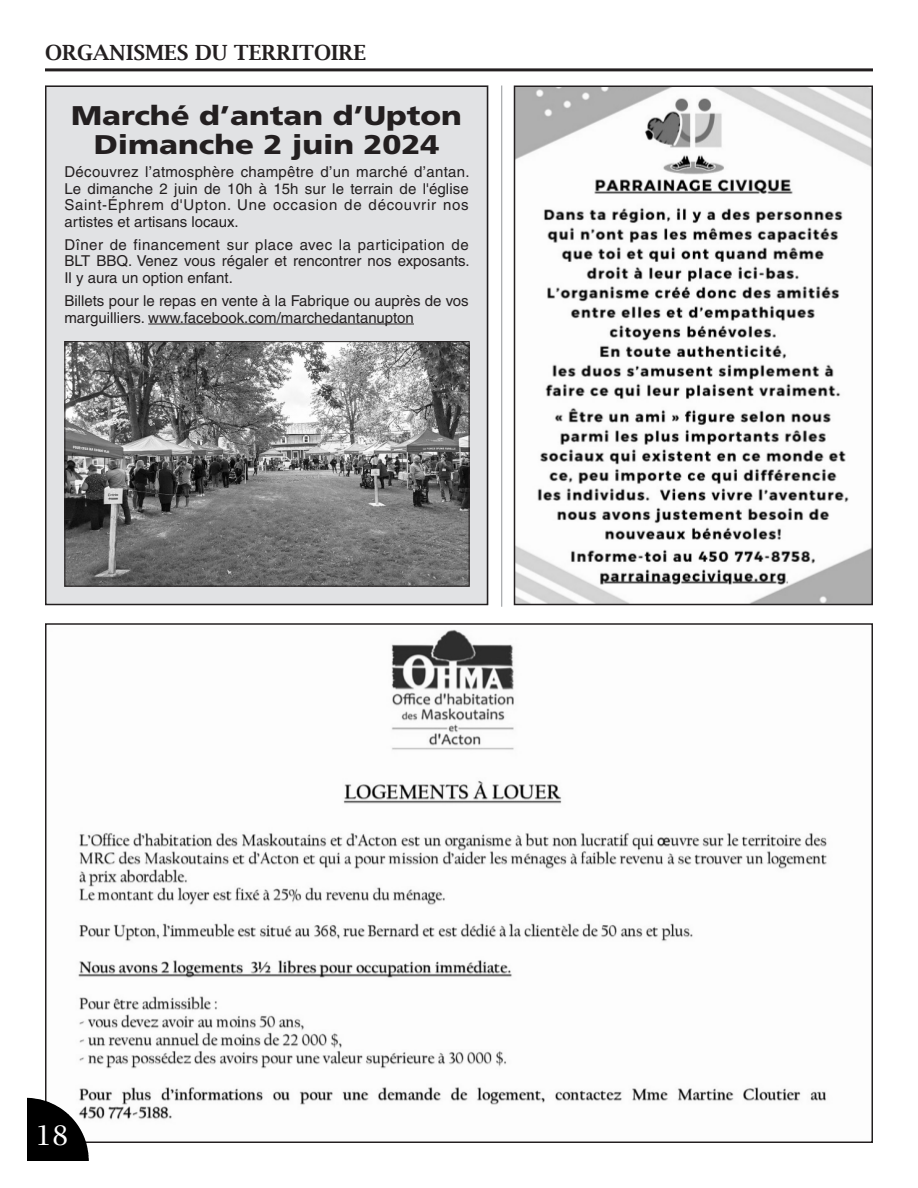
<style>
.page{position:relative;width:918px;height:1188px;background:#fff}
.page>*{position:absolute;margin:0;border:0;box-sizing:border-box;transform-origin:0 0}
.t1{font:900 27px/28.5px "Frutiger";color:#231f20;text-align:center;scale:1.15 1}
.t2{font:27px "Lucida Bright";color:#fff}
.t3{font:600 21px "Lucida Bright";color:#231f20}
.t4{font:15px/16.5px "Helvetica";color:#231f20;text-align:justify}
</style>
<div class="page">
<img style="left:78px;top:629px;width:749px;height:491px">
<img style="left:27px;top:1098px;width:62px;height:63px">
<div style="left:45px;top:86px;width:443px;height:519px;background:#e1e2e4"></div>
<img style="left:66px;top:343px;width:401px;height:242px">
<div style="left:64px;top:341px;width:405px;height:246px;border:1px solid #231f20"></div>
<img style="left:517px;top:89px;width:353px;height:513px">
<div style="left:514px;top:86px;width:359px;height:519px;border:2px solid #231f20"></div>
<div style="left:45px;top:86px;width:443px;height:519px;border:2px solid #231f20"></div>
<hr style="left:148px;top:324px;width:266px;height:1px;background:#231f20">
<hr style="left:45px;top:68px;width:828px;height:3px;background:#231f20">
<hr style="left:501px;top:86px;width:1px;height:521px;background:#939598">
<h2 class="t3" style="left:45px;top:39px;width:323px">ORGANISMES DU TERRITOIRE</h2>
<h1 class="t1" style="left:71px;top:104px;width:341px">Marché d’antan d’Upton<br>Dimanche 2 juin 2024</h1>
<p class="t4" style="left:64px;top:165px;width:407px">Découvrez l’atmosphère champêtre d’un marché d’antan.<br>Le dimanche 2 juin de 10h à 15h sur le terrain de l'église Saint-Éphrem d'Upton. Une occasion de découvrir nos artistes et artisans locaux.</p>
<p class="t4" style="left:65px;top:238px;width:407px">Dîner de financement sur place avec la participation de BLT BBQ. Venez vous régaler et rencontrer nos exposants.<br>Il y aura un option enfant.</p>
<p class="t4" style="left:65px;top:294px;width:406px">Billets pour le repas en vente à la Fabrique ou auprès de vos marguilliers. www.facebook.com/marchedantanupton</p>
<h1 class="t2" style="left:36px;top:1119px;width:34px">18</h1>
</div>
